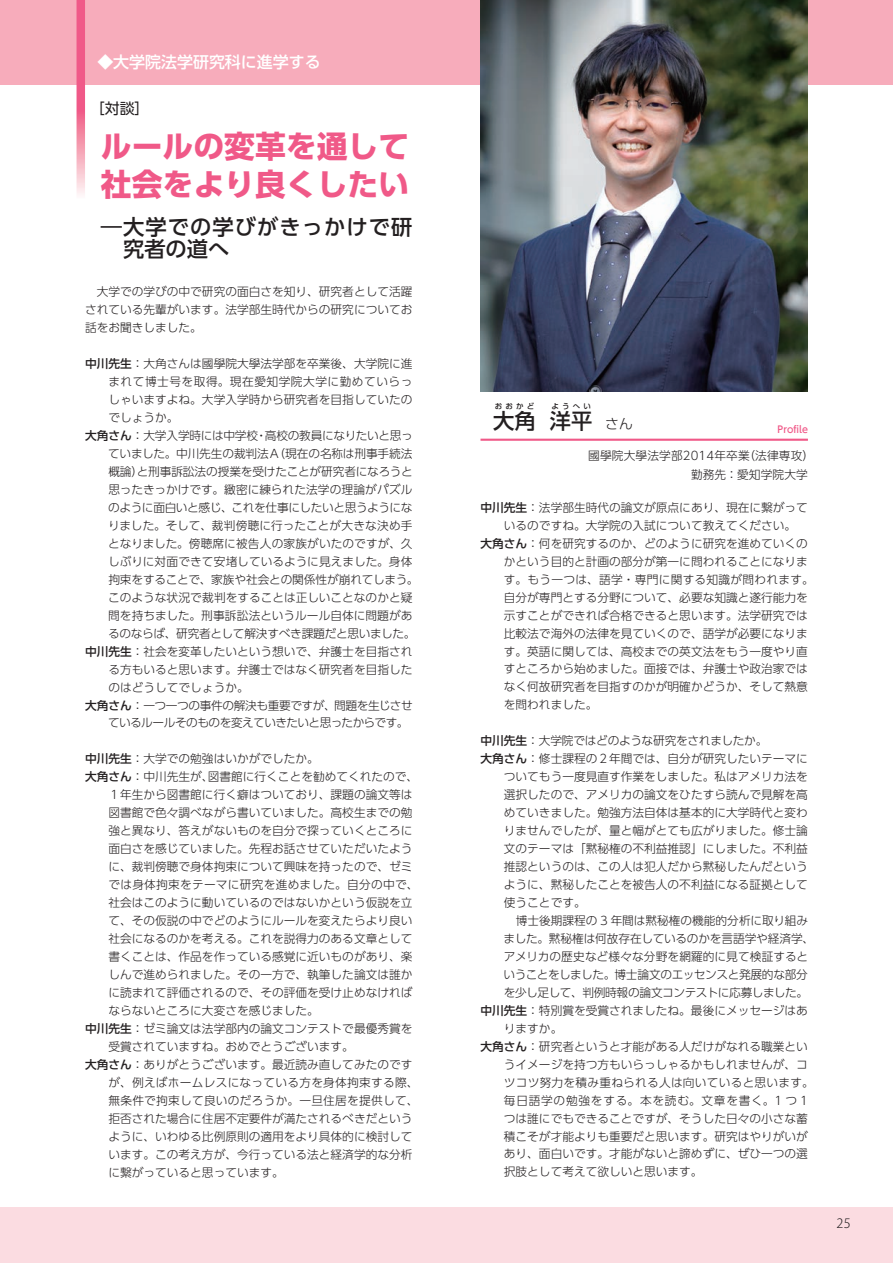
<style>
.page{position:relative;width:893px;height:1263px;background:#fff}
.page>*{position:absolute;margin:0;border:0;box-sizing:border-box;transform-origin:0 0}
.t1{font:700 30.9px/38.8px "UD Shin Go Pr 6 N";color:#f05988}
.t2{font:500 21.3px/21.3px "UD Shin Go Pr 6 N";letter-spacing:.05em;color:#231f20}
.t3{font:500 15.9px "UD Shin Go Pr 6 N";color:#fff}
.t4{font:14.85px "UD Shin Go Pr 6 N";color:#231f20}
.t5{font:300 13.8px "UD Shin Go Pr 6 N";color:#231f20}
.t6{font:300 12.75px "Koz Go Pr 6 N";color:#231f20}
.t7{font:300 11.7px/18px "UD Shin Go Pr 6 N";color:#231f20;text-align:justify}
.t8{font:300 11.7px "UD Shin Go Pr 6 N";letter-spacing:.02em;color:#231f20}
.t9{font:300 11.7px "UD Shin Go Pr 6 N";letter-spacing:-.035em;color:#231f20}
.t10{font:300 11.7px "UD Shin Go Pr 6 N";letter-spacing:-.03em;color:#231f20}
.t11{font:300 11.7px "UD Shin Go Pr 6 N";letter-spacing:-.025em;color:#231f20}
.t12{font:300 11.7px "UD Shin Go Pr 6 N";letter-spacing:-.05em;color:#231f20}
.t13{font:300 11.7px "UD Shin Go Pr 6 N";letter-spacing:.025em;color:#231f20}
.t14{font:300 11.7px "UD Shin Go Pr 6 N";letter-spacing:.045em;color:#231f20}
.t15{font:300 11.7px "UD Shin Go Pr 6 N";letter-spacing:.065em;color:#231f20}
.t16{font:500 9.6px "UD Shin Go Pr 6 N";color:#f05988}
.t17{font:500 7.5px "UD Shin Go Pr 6 N";letter-spacing:.43em;color:#231f20}
.s1{font-weight:500}
</style>
<div class="page">
<div style="left:0;top:1208px;width:893px;height:55px;background:#fbdce1"></div>
<div style="left:0;top:0;width:893px;height:85px;background:#f7acbb"></div>
<svg style="left:77px;top:0;width:8px;height:194px;background:#f27a9d"></svg>
<img style="left:480px;top:0;width:328px;height:391px">
<hr style="left:480px;top:439px;width:328px;height:2px;background:#f05988">
<h3 class="t3" style="left:97px;top:49px;width:225px">◆大学院法学研究科に進学する</h3>
<p class="t4" style="left:90px;top:96px;width:61px">［対談］</p>
<h1 class="t1" style="left:101px;top:126px;width:310px">ルールの変革を通して社会をより良くしたい</h1>
<h2 class="t2" style="left:123px;top:216px;width:291px;text-indent:-22px">― 大学での学びがきっかけで研究者の道へ</h2>
<p class="t7" style="left:85px;top:282px;width:329px">　大学での学びの中で研究の面白さを知り、研究者として活躍されている先輩がいます。法学部生時代からの研究についてお話をお聞きしました。</p>
<p class="t7" style="left:85px;top:354px;width:329px"><span class="s1">中川先生</span>：大角さんは國學院大學法学部を卒業後、大学院に進</p>
<p class="t14" style="left:108px;top:372px;width:306px">まれて博士号を取得。現在愛知学院大学に勤めていらっ</p>
<p class="t7" style="left:108px;top:390px;width:306px">しゃいますよね。大学入学時から研究者を目指していたの</p>
<p class="t7" style="left:108px;top:408px;width:72px">でしょうか。</p>
<p class="t10" style="left:85px;top:426px;width:329px"><span class="s1">大角さん</span>：大学入学時には中学校・高校の教員になりたいと思っ</p>
<p class="t7" style="left:108px;top:444px;width:306px">ていました。中川先生の裁判法Ａ（現在の名称は刑事手続法</p>
<p class="t7" style="left:108px;top:462px;width:306px">概論）と刑事訴訟法の授業を受けたことが研究者になろうと</p>
<p class="t7" style="left:108px;top:480px;width:306px">思ったきっかけです。緻密に練られた法学の理論がパズル</p>
<p class="t10" style="left:108px;top:498px;width:306px">のように面白いと感じ、これを仕事にしたいと思うようにな</p>
<p class="t7" style="left:108px;top:516px;width:306px">りました。そして、裁判傍聴に行ったことが大きな決め手</p>
<p class="t7" style="left:108px;top:534px;width:306px">となりました。傍聴席に被告人の家族がいたのですが、久</p>
<p class="t7" style="left:108px;top:552px;width:306px">しぶりに対面できて安堵しているように見えました。身体</p>
<p class="t7" style="left:108px;top:570px;width:312px">拘束をすることで、家族や社会との関係性が崩れてしまう。</p>
<p class="t7" style="left:108px;top:588px;width:306px">このような状況で裁判をすることは正しいことなのかと疑</p>
<p class="t7" style="left:108px;top:606px;width:306px">問を持ちました。刑事訴訟法というルール自体に問題があ</p>
<p class="t11" style="left:108px;top:624px;width:309px">るのならば、研究者として解決すべき課題だと思いました。</p>
<p class="t7" style="left:85px;top:642px;width:329px"><span class="s1">中川先生</span>：社会を変革したいという想いで、弁護士を目指され</p>
<p class="t7" style="left:108px;top:660px;width:306px">る方もいると思います。弁護士ではなく研究者を目指した</p>
<p class="t7" style="left:108px;top:678px;width:142px">のはどうしてでしょうか。</p>
<p class="t9" style="left:85px;top:696px;width:329px"><span class="s1">大角さん</span>：一つ一つの事件の解決も重要ですが、問題を生じさせ</p>
<p class="t12" style="left:108px;top:713px;width:302px">ているルールそのものを変えていきたいと思ったからです。</p>
<p class="t7" style="left:85px;top:749px;width:235px"><span class="s1">中川先生</span>：大学での勉強はいかがでしたか。</p>
<p class="t7" style="left:85px;top:767px;width:335px"><span class="s1">大角さん</span>：中川先生が、図書館に行くことを勧めてくれたので、</p>
<p class="t7" style="left:108px;top:785px;width:306px">１年生から図書館に行く癖はついており、課題の論文等は</p>
<p class="t7" style="left:108px;top:803px;width:306px">図書館で色々調べながら書いていました。高校生までの勉</p>
<p class="t7" style="left:108px;top:821px;width:306px">強と異なり、答えがないものを自分で探っていくところに</p>
<p class="t7" style="left:108px;top:839px;width:306px">面白さを感じていました。先程お話させていただいたよう</p>
<p class="t7" style="left:108px;top:857px;width:306px">に、裁判傍聴で身体拘束について興味を持ったので、ゼミ</p>
<p class="t8" style="left:108px;top:875px;width:311px">では身体拘束をテーマに研究を進めました。自分の中で、</p>
<p class="t7" style="left:108px;top:893px;width:306px">社会はこのように動いているのではないかという仮説を立</p>
<p class="t7" style="left:108px;top:911px;width:306px">て、その仮説の中でどのようにルールを変えたらより良い</p>
<p class="t7" style="left:108px;top:929px;width:306px">社会になるのかを考える。これを説得力のある文章として</p>
<p class="t7" style="left:108px;top:947px;width:306px">書くことは、作品を作っている感覚に近いものがあり、楽</p>
<p class="t7" style="left:108px;top:965px;width:306px">しんで進められました。その一方で、執筆した論文は誰か</p>
<p class="t7" style="left:108px;top:983px;width:306px">に読まれて評価されるので、その評価を受け止めなければ</p>
<p class="t7" style="left:108px;top:1001px;width:212px">ならないところに大変さを感じました。</p>
<p class="t7" style="left:85px;top:1019px;width:329px"><span class="s1">中川先生</span>：ゼミ論文は法学部内の論文コンテストで最優秀賞を</p>
<p class="t7" style="left:108px;top:1037px;width:247px">受賞されていますね。おめでとうございます。</p>
<p class="t7" style="left:85px;top:1055px;width:329px"><span class="s1">大角さん</span>：ありがとうございます。最近読み直してみたのです</p>
<p class="t8" style="left:108px;top:1073px;width:311px">が、例えばホームレスになっている方を身体拘束する際、</p>
<p class="t8" style="left:108px;top:1091px;width:311px">無条件で拘束して良いのだろうか。一旦住居を提供して、</p>
<p class="t7" style="left:108px;top:1109px;width:306px">拒否された場合に住居不定要件が満たされるべきだという</p>
<p class="t7" style="left:108px;top:1127px;width:306px">ように、いわゆる比例原則の適用をより具体的に検討して</p>
<p class="t7" style="left:108px;top:1145px;width:306px">います。この考え方が、今行っている法と経済学的な分析</p>
<p class="t7" style="left:108px;top:1163px;width:177px">に繋がっていると思っています。</p>
<p class="t17" style="left:495px;top:400px;width:41px">おおかど</p>
<h2 class="t2" style="left:493px;top:409px;width:44px">大角</h2>
<p class="t17" style="left:552px;top:400px;width:41px">ようへい</p>
<h2 class="t2" style="left:550px;top:409px;width:44px">洋平</h2>
<p class="t5" style="left:605px;top:412px;width:29px">さん</p>
<p class="t16" style="left:778px;top:422px;width:32px">Profile</p>
<p class="t7" style="left:691px;top:446px;width:125px;line-height:19.2px;text-indent:-103px">國學院大學法学部2014年卒業（法律専攻）勤務先：愛知学院大学</p>
<p class="t7" style="left:480px;top:498px;width:329px"><span class="s1">中川先生</span>：法学部生時代の論文が原点にあり、現在に繋がって</p>
<p class="t7" style="left:504px;top:516px;width:294px">いるのですね。大学院の入試について教えてください。</p>
<p class="t7" style="left:480px;top:534px;width:329px"><span class="s1">大角さん</span>：何を研究するのか、どのように研究を進めていくの</p>
<p class="t7" style="left:504px;top:552px;width:306px">かという目的と計画の部分が第一に問われることになりま</p>
<p class="t13" style="left:504px;top:570px;width:311px">す。もう一つは、語学・専門に関する知識が問われます。</p>
<p class="t7" style="left:504px;top:588px;width:306px">自分が専門とする分野について、必要な知識と遂行能力を</p>
<p class="t7" style="left:504px;top:606px;width:306px">示すことができれば合格できると思います。法学研究では</p>
<p class="t7" style="left:504px;top:624px;width:306px">比較法で海外の法律を見ていくので、語学が必要になりま</p>
<p class="t7" style="left:504px;top:642px;width:306px">す。英語に関しては、高校までの英文法をもう一度やり直</p>
<p class="t7" style="left:504px;top:660px;width:306px">すところから始めました。面接では、弁護士や政治家では</p>
<p class="t7" style="left:504px;top:677px;width:306px">なく何故研究者を目指すのかが明確かどうか、そして熱意</p>
<p class="t7" style="left:504px;top:695px;width:95px">を問われました。</p>
<p class="t11" style="left:480px;top:731px;width:288px"><span class="s1">中川先生</span>：大学院ではどのような研究をされましたか。</p>
<p class="t7" style="left:480px;top:749px;width:329px"><span class="s1">大角さん</span>：修士課程の２年間では、自分が研究したいテーマに</p>
<p class="t7" style="left:504px;top:767px;width:306px">ついてもう一度見直す作業をしました。私はアメリカ法を</p>
<p class="t7" style="left:504px;top:785px;width:306px">選択したので、アメリカの論文をひたすら読んで見解を高</p>
<p class="t7" style="left:504px;top:803px;width:306px">めていきました。勉強方法自体は基本的に大学時代と変わ</p>
<p class="t7" style="left:504px;top:821px;width:306px">りませんでしたが、量と幅がとても広がりました。修士論</p>
<p class="t7" style="left:504px;top:839px;width:306px">文のテーマは「黙秘権の不利益推認」にしました。不利益</p>
<p class="t7" style="left:504px;top:857px;width:306px">推認というのは、この人は犯人だから黙秘したんだという</p>
<p class="t7" style="left:504px;top:875px;width:306px">ように、黙秘したことを被告人の不利益になる証拠として</p>
<p class="t7" style="left:504px;top:893px;width:83px">使うことです。</p>
<p class="t7" style="left:480px;top:911px;width:329px">　　　博士後期課程の 3 年間は黙秘権の機能的分析に取り組み</p>
<p class="t7" style="left:504px;top:929px;width:312px">ました。黙秘権は何故存在しているのかを言語学や経済学、</p>
<p class="t7" style="left:504px;top:947px;width:306px">アメリカの歴史など様々な分野を網羅的に見て検証すると</p>
<p class="t9" style="left:504px;top:965px;width:306px">いうことをしました。博士論文のエッセンスと発展的な部分</p>
<p class="t9" style="left:504px;top:983px;width:306px">を少し足して、判例時報の論文コンテストに応募しました。</p>
<p class="t7" style="left:480px;top:1001px;width:329px"><span class="s1">中川先生</span>：特別賞を受賞されましたね。最後にメッセージはあ</p>
<p class="t7" style="left:504px;top:1019px;width:60px">りますか。</p>
<p class="t7" style="left:480px;top:1037px;width:329px"><span class="s1">大角さん</span>：研究者というと才能がある人だけがなれる職業とい</p>
<p class="t7" style="left:504px;top:1055px;width:306px">うイメージを持つ方もいらっしゃるかもしれませんが、コ</p>
<p class="t8" style="left:504px;top:1073px;width:311px">ツコツ努力を積み重ねられる人は向いていると思います。</p>
<p class="t15" style="left:504px;top:1091px;width:306px">毎日語学の勉強をする。本を読む。文章を書く。1 つ 1</p>
<p class="t7" style="left:504px;top:1109px;width:306px">つは誰にでもできることですが、そうした日々の小さな蓄</p>
<p class="t7" style="left:504px;top:1127px;width:306px">積こそが才能よりも重要だと思います。研究はやりがいが</p>
<p class="t7" style="left:504px;top:1144px;width:306px">あり、面白いです。才能がないと諦めずに、ぜひ一つの選</p>
<p class="t7" style="left:504px;top:1162px;width:200px">択肢として考えて欲しいと思います。</p>
<p class="t6" style="left:836px;top:1216px;width:16px">25</p>
</div>
